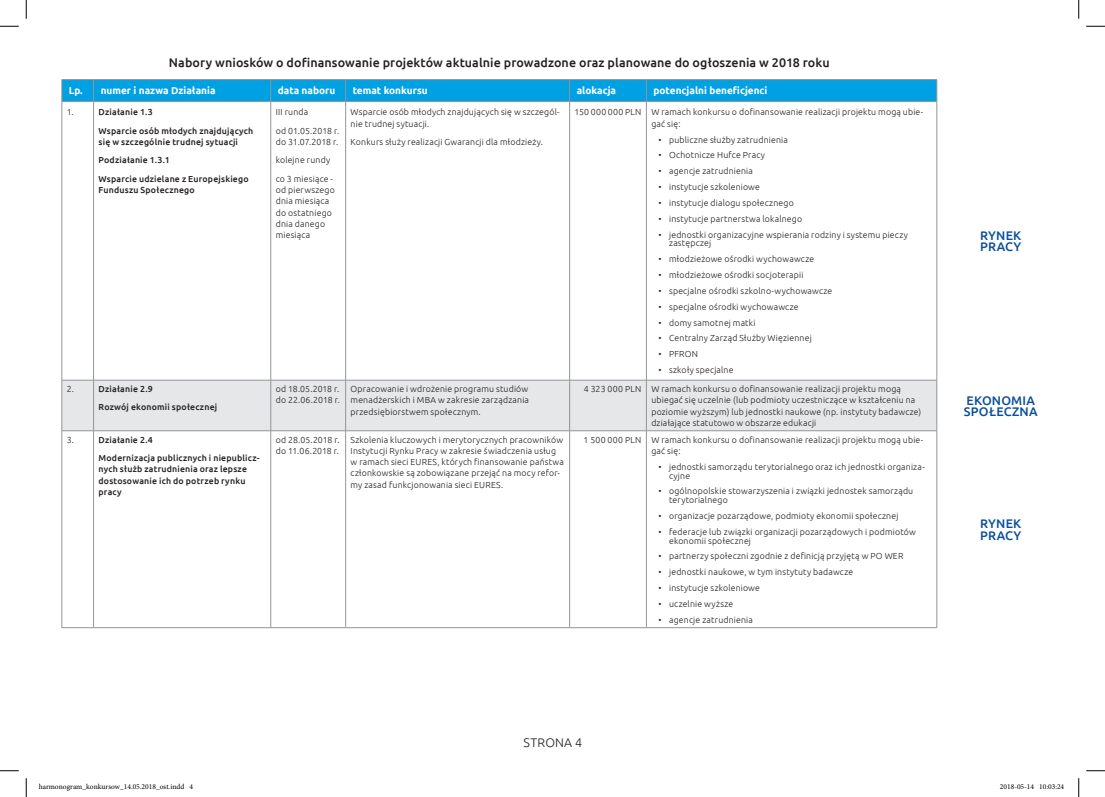
<style>
.page{position:relative;width:1105px;height:797px;background:#fff}
.page>*{position:absolute;margin:0;border:0;box-sizing:border-box;transform-origin:0 0}
.t1{font:500 12.5px "Ubuntu";letter-spacing:.005em;color:#231f20}
.t2{font:500 12.5px/11.2px "Ubuntu";letter-spacing:.015em;color:#0a4f9b}
.t3{font:300 12.5px "Ubuntu";letter-spacing:.02em;color:#231f20}
.t4{font:700 10px "Ubuntu";color:#fff}
.t5{font:300 8.75px/11.2px "Ubuntu";letter-spacing:.02em;color:#231f20}
.t6{font:500 8.75px/18.4px "Ubuntu";letter-spacing:.02em;color:#231f20}
.t7{font:300 8.75px/11.2px "Ubuntu";color:#231f20}
.t8{font:7.5px "Minion Pro";color:#000}
</style>
<div class="page">
<div style="left:63px;top:381px;width:874px;height:49px;background:#e6e7e9"></div>
<hr style="left:62px;top:79px;width:32px;height:1px;background:#939598">
<hr style="left:94px;top:79px;width:177px;height:1px;background:#939598">
<hr style="left:271px;top:79px;width:75px;height:1px;background:#939598">
<hr style="left:346px;top:79px;width:224px;height:1px;background:#939598">
<hr style="left:570px;top:79px;width:76px;height:1px;background:#939598">
<hr style="left:646px;top:79px;width:291px;height:1px;background:#939598">
<svg style="left:62px;top:80px;width:876px;height:21px;background:#02a0e1"></svg>
<hr style="left:62px;top:101px;width:32px;height:1px;background:#939598">
<hr style="left:94px;top:101px;width:177px;height:1px;background:#939598">
<hr style="left:93px;top:102px;width:1px;height:278px;background:#939598">
<hr style="left:271px;top:101px;width:75px;height:1px;background:#939598">
<hr style="left:271px;top:102px;width:1px;height:278px;background:#939598">
<hr style="left:346px;top:101px;width:224px;height:1px;background:#939598">
<hr style="left:345px;top:102px;width:1px;height:278px;background:#939598">
<hr style="left:570px;top:101px;width:76px;height:1px;background:#939598">
<hr style="left:569px;top:102px;width:1px;height:278px;background:#939598">
<hr style="left:646px;top:101px;width:291px;height:1px;background:#939598">
<hr style="left:646px;top:102px;width:1px;height:278px;background:#939598">
<hr style="left:62px;top:380px;width:32px;height:1px;background:#939598">
<hr style="left:62px;top:380px;width:1px;height:50px;background:#939598">
<hr style="left:94px;top:380px;width:177px;height:1px;background:#939598">
<hr style="left:93px;top:380px;width:1px;height:50px;background:#939598">
<hr style="left:271px;top:380px;width:75px;height:1px;background:#939598">
<hr style="left:271px;top:380px;width:1px;height:50px;background:#939598">
<hr style="left:346px;top:380px;width:224px;height:1px;background:#939598">
<hr style="left:345px;top:380px;width:1px;height:50px;background:#939598">
<hr style="left:570px;top:380px;width:76px;height:1px;background:#939598">
<hr style="left:569px;top:380px;width:1px;height:50px;background:#939598">
<hr style="left:646px;top:380px;width:291px;height:1px;background:#939598">
<hr style="left:646px;top:380px;width:1px;height:50px;background:#939598">
<hr style="left:937px;top:380px;width:1px;height:50px;background:#939598">
<hr style="left:62px;top:430px;width:32px;height:1px;background:#939598">
<hr style="left:62px;top:431px;width:1px;height:196px;background:#939598">
<hr style="left:94px;top:430px;width:177px;height:1px;background:#939598">
<hr style="left:93px;top:431px;width:1px;height:196px;background:#939598">
<hr style="left:271px;top:430px;width:75px;height:1px;background:#939598">
<hr style="left:271px;top:431px;width:1px;height:196px;background:#939598">
<hr style="left:346px;top:430px;width:224px;height:1px;background:#939598">
<hr style="left:345px;top:431px;width:1px;height:196px;background:#939598">
<hr style="left:570px;top:430px;width:76px;height:1px;background:#939598">
<hr style="left:569px;top:431px;width:1px;height:196px;background:#939598">
<hr style="left:646px;top:430px;width:291px;height:1px;background:#939598">
<hr style="left:646px;top:431px;width:1px;height:196px;background:#939598">
<hr style="left:937px;top:431px;width:1px;height:196px;background:#939598">
<hr style="left:62px;top:627px;width:32px;height:1px;background:#939598">
<hr style="left:94px;top:627px;width:177px;height:1px;background:#939598">
<hr style="left:271px;top:627px;width:75px;height:1px;background:#939598">
<hr style="left:346px;top:627px;width:224px;height:1px;background:#939598">
<hr style="left:570px;top:627px;width:76px;height:1px;background:#939598">
<hr style="left:646px;top:627px;width:291px;height:1px;background:#939598">
<hr style="left:62px;top:102px;width:1px;height:278px;background:#939598">
<hr style="left:937px;top:102px;width:1px;height:278px;background:#939598">
<svg style="left:0;top:25px;width:19px;height:2px"></svg>
<svg style="left:1086px;top:25px;width:19px;height:2px"></svg>
<svg style="left:0;top:770px;width:19px;height:1px"></svg>
<svg style="left:1086px;top:770px;width:19px;height:1px"></svg>
<svg style="left:25px;top:0;width:2px;height:19px"></svg>
<svg style="left:25px;top:778px;width:2px;height:19px"></svg>
<svg style="left:1078px;top:0;width:1px;height:19px"></svg>
<svg style="left:1078px;top:778px;width:1px;height:19px"></svg>
<h1 class="t1" style="left:169px;top:54px;width:662px">Nabory wniosków o dofinansowanie projektów aktualnie prowadzone oraz planowane do ogłoszenia w 2018 roku</h1>
<p class="t4" style="left:69px;top:85px;width:148px">Lp. numer i nazwa Działania</p>
<p class="t4" style="left:278px;top:85px;width:59px">data naboru</p>
<p class="t4" style="left:353px;top:85px;width:76px">temat konkursu</p>
<p class="t4" style="left:577px;top:85px;width:41px">alokacja</p>
<p class="t4" style="left:653px;top:85px;width:116px">potencjalni beneficjenci</p>
<p class="t5" style="left:67px;top:106px;width:8px">1.</p>
<p class="t6" style="left:99px;top:103px;width:156px">Działanie 1.3<br>Wsparcie osób młodych znajdujących</p>
<p class="t6" style="left:99px;top:132px;width:152px">się w szczególnie trudnej sytuacji<br>Podziałanie 1.3.1<br>Wsparcie udzielane z Europejskiego</p>
<p class="t6" style="left:99px;top:180px;width:98px">Funduszu Społecznego</p>
<p class="t5" style="left:276px;top:103px;width:65px;line-height:18.4px">III runda<br>od 01.05.2018 r.</p>
<p class="t5" style="left:276px;top:132px;width:64px;line-height:18.4px">do 31.07.2018 r. kolejne rundy co 3 miesiące -</p>
<p class="t5" style="left:276px;top:184px;width:61px">od pierwszego dnia miesiąca do ostatniego dnia danego miesiąca</p>
<p class="t5" style="left:351px;top:106px;width:211px">Wsparcie osób młodych znajdujących się w szczegól&shy;nie trudnej sytuacji.</p>
<p class="t5" style="left:351px;top:136px;width:194px">Konkurs służy realizacji Gwarancji dla młodzieży.</p>
<p class="t5" style="left:651px;top:106px;width:273px;text-indent:-77px">150 000 000 PLN W ramach konkursu o dofinansowanie realizacji projektu mogą ubie&shy;gać się:</p>
<p class="t5" style="left:658px;top:134px;width:131px">• publiczne służby zatrudnienia</p>
<p class="t5" style="left:658px;top:149px;width:108px">• Ochotnicze Hufce Pracy</p>
<p class="t5" style="left:658px;top:165px;width:96px">• agencje zatrudnienia</p>
<p class="t5" style="left:658px;top:181px;width:103px">• instytucje szkoleniowe</p>
<p class="t5" style="left:658px;top:197px;width:137px">• instytucje dialogu społecznego</p>
<p class="t5" style="left:658px;top:213px;width:145px">• instytucje partnerstwa lokalnego</p>
<p class="t5" style="left:669px;top:230px;width:240px;line-height:8.8px;text-indent:-11px">• jednostki organizacyjne wspierania rodziny i systemu pieczy zastępczej</p>
<p class="t5" style="left:658px;top:253px;width:157px">• młodzieżowe ośrodki wychowawcze</p>
<p class="t5" style="left:658px;top:269px;width:146px">• młodzieżowe ośrodki socjoterapii</p>
<p class="t5" style="left:658px;top:285px;width:175px">• specjalne ośrodki szkolno-wychowawcze</p>
<p class="t5" style="left:658px;top:301px;width:142px">• specjalne ośrodki wychowawcze</p>
<p class="t5" style="left:658px;top:317px;width:99px">• domy samotnej matki</p>
<p class="t5" style="left:658px;top:332px;width:155px">• Centralny Zarząd Służby Więziennej</p>
<p class="t5" style="left:658px;top:348px;width:41px">• PFRON</p>
<p class="t5" style="left:658px;top:364px;width:77px">• szkoły specjalne</p>
<p class="t5" style="left:67px;top:383px;width:9px">2.</p>
<p class="t6" style="left:99px;top:379px;width:120px">Działanie 2.9<br>Rozwój ekonomii społecznej</p>
<p class="t7" style="left:276px;top:383px;width:66px">od 18.05.2018 r. do 22.06.2018 r.</p>
<p class="t5" style="left:351px;top:383px;width:180px;text-align:justify">Opracowanie i wdrożenie programu studiów menadżerskich i MBA w zakresie zarządzania przedsiębiorstwem społecznym.</p>
<p class="t5" style="left:651px;top:383px;width:271px;text-indent:-68px">4 323 000 PLN W ramach konkursu o dofinansowanie realizacji projektu mogą ubiegać się uczelnie (lub podmioty uczestniczące w kształceniu na poziomie wyższym) lub jednostki naukowe (np. instytuty badawcze) działające statutowo w obszarze edukacji</p>
<p class="t5" style="left:67px;top:433px;width:9px">3.</p>
<p class="t6" style="left:99px;top:430px;width:162px">Działanie 2.4<br>Modernizacja publicznych i niepublicz-</p>
<p class="t6" style="left:99px;top:463px;width:150px;line-height:11.2px">nych służb zatrudnienia oraz lepsze dostosowanie ich do potrzeb rynku pracy</p>
<p class="t7" style="left:276px;top:433px;width:65px">od 28.05.2018 r. do 11.06.2018 r.</p>
<p class="t5" style="left:351px;top:433px;width:215px">Szkolenia kluczowych i merytorycznych pracowników Instytucji Rynku Pracy w zakresie świadczenia usług w ramach sieci EURES, których finansowanie państwa członkowskie są zobowiązane przejąć na mocy refor&shy;my zasad funkcjonowania sieci EURES.</p>
<p class="t5" style="left:651px;top:433px;width:273px;text-indent:-68px">1 500 000 PLN W ramach konkursu o dofinansowanie realizacji projektu mogą ubie&shy;gać się:</p>
<p class="t5" style="left:669px;top:462px;width:257px;line-height:8.8px;text-indent:-11px">• jednostki samorządu terytorialnego oraz ich jednostki organiza&shy;cyjne</p>
<p class="t5" style="left:669px;top:486px;width:246px;line-height:8.8px;text-indent:-11px">• ogólnopolskie stowarzyszenia i związki jednostek samorządu terytorialnego</p>
<p class="t5" style="left:658px;top:510px;width:241px">• organizacje pozarządowe, podmioty ekonomii społecznej</p>
<p class="t5" style="left:669px;top:527px;width:248px;line-height:8.8px;text-indent:-11px">• federacje lub związki organizacji pozarządowych i podmiotów ekonomii społecznej</p>
<p class="t5" style="left:658px;top:550px;width:246px">• partnerzy społeczni zgodnie z definicją przyjętą w PO WER</p>
<p class="t5" style="left:658px;top:566px;width:196px">• jednostki naukowe, w tym instytuty badawcze</p>
<p class="t5" style="left:658px;top:582px;width:103px">• instytucje szkoleniowe</p>
<p class="t5" style="left:658px;top:598px;width:76px">• uczelnie wyższe</p>
<p class="t5" style="left:658px;top:614px;width:96px">• agencje zatrudnienia</p>
<h1 class="t2" style="left:980px;top:229px;width:43px">RYNEK<br>PRACY</h1>
<h1 class="t2" style="left:964px;top:394px;width:75px">EKONOMIA<br>SPOŁECZNA</h1>
<h1 class="t2" style="left:980px;top:518px;width:43px">RYNEK<br>PRACY</h1>
<h1 class="t3" style="left:524px;top:734px;width:60px">STRONA 4</h1>
<p class="t8" style="left:39px;top:782px;width:156px">harmonogram_konkursow_14.05.2018_ost.indd 4</p>
<p class="t8" style="left:1000px;top:782px;width:66px">2018-05-14 10:03:24</p>
</div>
